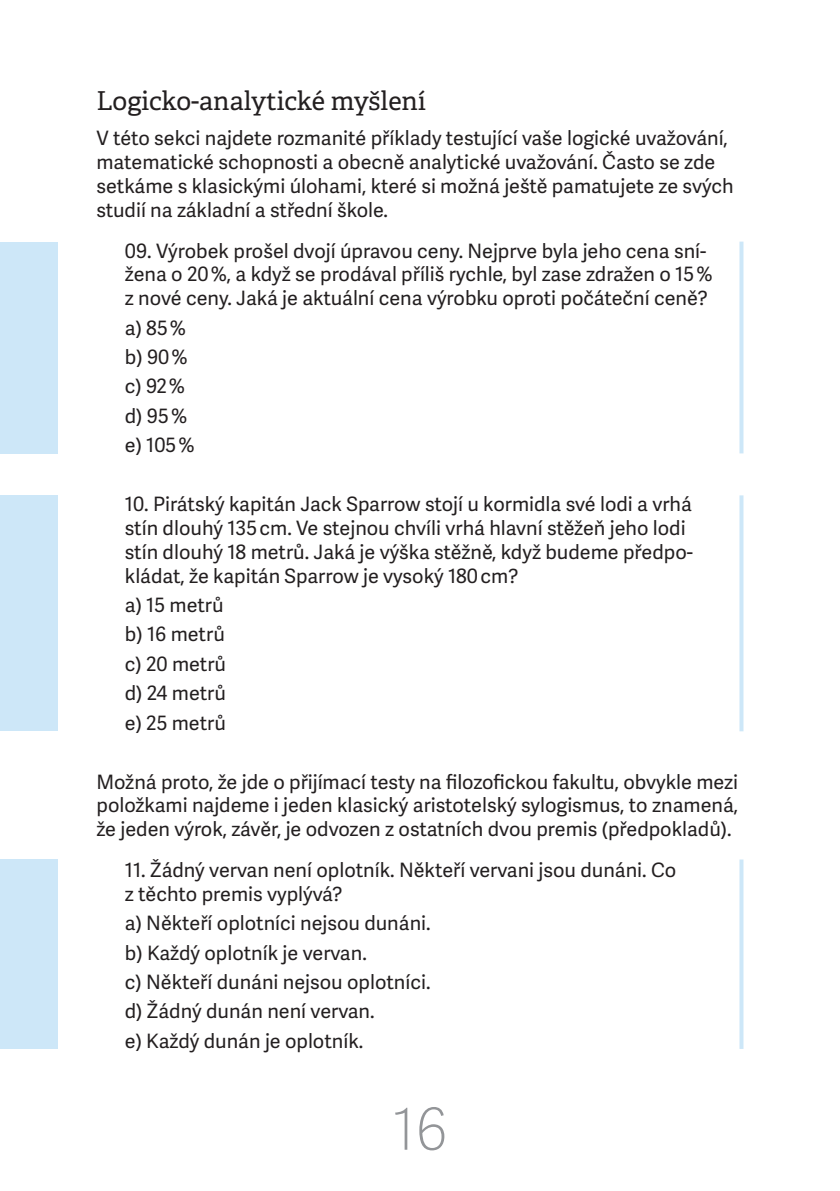
<style>
.page{position:relative;width:840px;height:1191px;background:#fff}
.page>*{position:absolute;margin:0;border:0;box-sizing:border-box;transform-origin:0 0}
.t1{font:100 58px "Adelle Sans";color:#939598}
.nadpis{font:26px "Adelle";color:#231f20}
.priklad{font:19.8px/23.8px "Adelle Sans";color:#231f20}
</style>
<div class="page">
<svg style="left:739px;top:242px;width:4px;height:211px"></svg>
<div style="left:0;top:242px;width:57px;height:211px;background:#cde7f8"></div>
<svg style="left:739px;top:495px;width:4px;height:236px"></svg>
<div style="left:0;top:495px;width:57px;height:236px;background:#cde7f8"></div>
<svg style="left:739px;top:859px;width:4px;height:190px"></svg>
<div style="left:0;top:859px;width:57px;height:190px;background:#cde7f8"></div>
<p class="nadpis" style="left:96px;top:85px;width:330px">Logicko-analytické myšlení</p>
<p class="priklad" style="left:96px;top:127px;width:638px">V této sekci najdete rozmanité příklady testující vaše logické uvažování, matematické schopnosti a obecně analytické uvažování. Často se zde setkáme s klasickými úlohami, které si možná ještě pamatujete ze svých studií na základní a střední škole.</p>
<p class="priklad" style="left:125px;top:239px;width:589px">09. Výrobek prošel dvojí úpravou ceny. Nejprve byla jeho cena sní&shy;žena o 20 %, a když se prodával příliš rychle, byl zase zdražen o 15 % z nové ceny. Jaká je aktuální cena výrobku oproti počáteční ceně?</p>
<p class="priklad" style="left:125px;top:316px;width:63px">a) 85 %</p>
<p class="priklad" style="left:125px;top:346px;width:64px">b) 90 %</p>
<p class="priklad" style="left:125px;top:375px;width:62px">c) 92 %</p>
<p class="priklad" style="left:125px;top:404px;width:64px">d) 95 %</p>
<p class="priklad" style="left:125px;top:434px;width:71px">e) 105 %</p>
<p class="priklad" style="left:125px;top:493px;width:569px">10. Pirátský kapitán Jack Sparrow stojí u kormidla své lodi a vrhá stín dlouhý 135 cm. Ve stejnou chvíli vrhá hlavní stěžeň jeho lodi stín dlouhý 18 metrů. Jaká je výška stěžně, když budeme předpo&shy;kládat, že kapitán Sparrow je vysoký 180 cm?</p>
<p class="priklad" style="left:125px;top:593px;width:100px">a) 15 metrů</p>
<p class="priklad" style="left:125px;top:623px;width:101px">b) 16 metrů</p>
<p class="priklad" style="left:125px;top:652px;width:103px">c) 20 metrů</p>
<p class="priklad" style="left:125px;top:682px;width:102px">d) 24 metrů</p>
<p class="priklad" style="left:125px;top:711px;width:102px">e) 25 metrů</p>
<p class="priklad" style="left:96px;top:770px;width:642px;text-align:justify">Možná proto, že jde o přijímací testy na filozofickou fakultu, obvykle mezi položkami najdeme i jeden klasický aristotelský sylogismus, to znamená, že jeden výrok, závěr, je odvozen z ostatních dvou premis (předpokladů).</p>
<p class="priklad" style="left:125px;top:858px;width:552px">11. Žádný vervan není oplotník. Někteří vervani jsou dunáni. Co z těchto premis vyplývá?</p>
<p class="priklad" style="left:125px;top:912px;width:307px">a) Někteří oplotníci nejsou dunáni.</p>
<p class="priklad" style="left:125px;top:941px;width:243px">b) Každý oplotník je vervan.</p>
<p class="priklad" style="left:125px;top:970px;width:307px">c) Někteří dunáni nejsou oplotníci.</p>
<p class="priklad" style="left:125px;top:1000px;width:251px">d) Žádný dunán není vervan.</p>
<p class="priklad" style="left:125px;top:1029px;width:240px">e) Každý dunán je oplotník.</p>
<h1 class="t1" style="left:392px;top:1095px;width:56px">16</h1>
</div>
